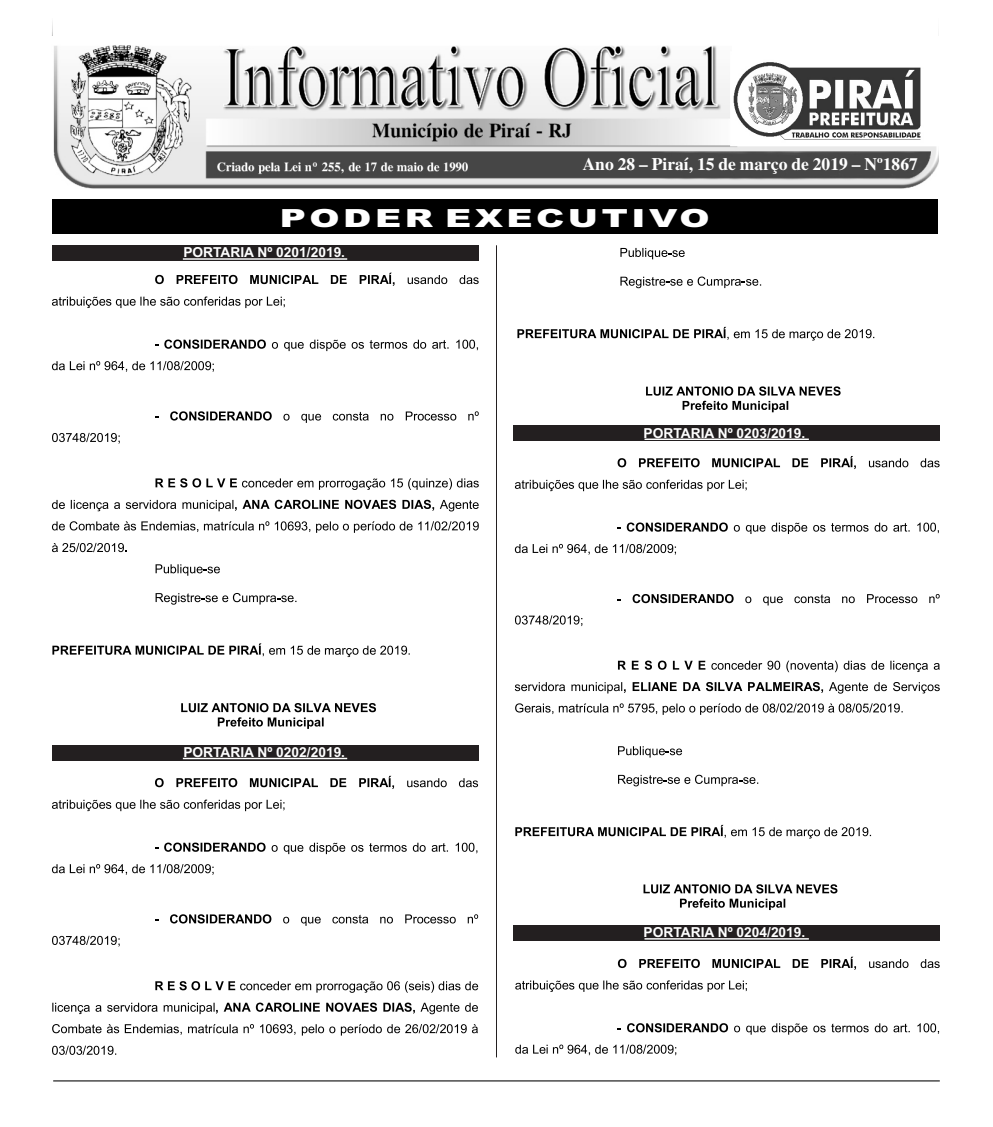
<style>
.page{position:relative;width:993px;height:1127px;background:#fff}
.page>*{position:absolute;margin:0;border:0;box-sizing:border-box;transform-origin:0 0}
.t1{font:900 25px "Arial";letter-spacing:.095em;color:#fff;scale:1.45 1}
.t2{font:700 17.5px "Times";color:#fff}
.t3{font:700 13.75px "Arial";color:#fff}
</style>
<div class="page">
<hr style="left:53px;top:1080px;width:886px;height:1px;background:#000">
<img style="left:53px;top:45px;width:885px;height:144px">
<div style="left:732px;top:41px;width:207px;height:103px;background:#fff"></div>
<hr style="left:496px;top:245px;width:1px;height:812px;background:#231f20">
<img style="left:731px;top:59px;width:190px;height:84px">
<div style="left:53px;top:200px;width:884px;height:34px;background:#000"></div>
<div style="left:52px;top:245px;width:426px;height:16px;background:#231f20"></div>
<div style="left:52px;top:745px;width:426px;height:15px;background:#231f20"></div>
<div style="left:513px;top:425px;width:426px;height:16px;background:#231f20"></div>
<div style="left:513px;top:925px;width:426px;height:16px;background:#231f20"></div>
<hr style="left:183px;top:258px;width:164px;height:2px;background:#fff">
<hr style="left:183px;top:758px;width:164px;height:1px;background:#fff">
<hr style="left:644px;top:438px;width:164px;height:2px;background:#fff">
<hr style="left:644px;top:938px;width:164px;height:1px;background:#fff">
<svg style="left:155px;top:273px;width:239px;height:13px"></svg>
<svg style="left:407px;top:275px;width:71px;height:9px"></svg>
<svg style="left:52px;top:296px;width:233px;height:12px"></svg>
<svg style="left:164px;top:339px;width:102px;height:10px"></svg>
<svg style="left:272px;top:340px;width:206px;height:11px"></svg>
<svg style="left:52px;top:361px;width:162px;height:11px"></svg>
<svg style="left:170px;top:411px;width:101px;height:10px"></svg>
<svg style="left:283px;top:411px;width:195px;height:12px"></svg>
<svg style="left:52px;top:433px;width:68px;height:11px"></svg>
<svg style="left:155px;top:478px;width:323px;height:12px"></svg>
<svg style="left:52px;top:500px;width:426px;height:11px"></svg>
<svg style="left:52px;top:521px;width:426px;height:12px"></svg>
<svg style="left:52px;top:543px;width:75px;height:9px"></svg>
<svg style="left:155px;top:564px;width:65px;height:12px"></svg>
<svg style="left:155px;top:593px;width:141px;height:12px"></svg>
<svg style="left:52px;top:643px;width:357px;height:14px"></svg>
<svg style="left:181px;top:703px;width:195px;height:26px"></svg>
<svg style="left:155px;top:776px;width:239px;height:13px"></svg>
<svg style="left:407px;top:778px;width:71px;height:9px"></svg>
<svg style="left:52px;top:799px;width:232px;height:12px"></svg>
<svg style="left:164px;top:842px;width:101px;height:10px"></svg>
<svg style="left:271px;top:843px;width:206px;height:11px"></svg>
<svg style="left:52px;top:864px;width:161px;height:11px"></svg>
<svg style="left:170px;top:914px;width:101px;height:9px"></svg>
<svg style="left:283px;top:914px;width:195px;height:12px"></svg>
<svg style="left:52px;top:936px;width:68px;height:10px"></svg>
<svg style="left:155px;top:981px;width:323px;height:12px"></svg>
<svg style="left:52px;top:1002px;width:426px;height:12px"></svg>
<svg style="left:52px;top:1024px;width:425px;height:11px"></svg>
<svg style="left:52px;top:1045px;width:64px;height:10px"></svg>
<svg style="left:620px;top:248px;width:64px;height:11px"></svg>
<svg style="left:620px;top:277px;width:140px;height:11px"></svg>
<svg style="left:517px;top:327px;width:357px;height:13px"></svg>
<svg style="left:646px;top:386px;width:194px;height:26px"></svg>
<svg style="left:617px;top:456px;width:238px;height:13px"></svg>
<svg style="left:868px;top:458px;width:71px;height:9px"></svg>
<svg style="left:515px;top:480px;width:231px;height:11px"></svg>
<svg style="left:626px;top:522px;width:101px;height:10px"></svg>
<svg style="left:733px;top:523px;width:205px;height:11px"></svg>
<svg style="left:514px;top:544px;width:161px;height:11px"></svg>
<svg style="left:632px;top:594px;width:101px;height:9px"></svg>
<svg style="left:745px;top:594px;width:194px;height:11px"></svg>
<svg style="left:515px;top:615px;width:67px;height:11px"></svg>
<svg style="left:618px;top:660px;width:87px;height:10px"></svg>
<svg style="left:711px;top:660px;width:228px;height:12px"></svg>
<svg style="left:514px;top:682px;width:308px;height:11px"></svg>
<svg style="left:829px;top:682px;width:110px;height:11px"></svg>
<svg style="left:515px;top:703px;width:387px;height:12px"></svg>
<svg style="left:618px;top:746px;width:63px;height:11px"></svg>
<svg style="left:618px;top:775px;width:140px;height:11px"></svg>
<svg style="left:515px;top:825px;width:355px;height:13px"></svg>
<svg style="left:643px;top:884px;width:194px;height:26px"></svg>
<svg style="left:617px;top:957px;width:238px;height:13px"></svg>
<svg style="left:869px;top:959px;width:70px;height:9px"></svg>
<svg style="left:515px;top:980px;width:231px;height:12px"></svg>
<svg style="left:627px;top:1023px;width:100px;height:9px"></svg>
<svg style="left:734px;top:1023px;width:204px;height:11px"></svg>
<svg style="left:515px;top:1044px;width:161px;height:11px"></svg>
<p class="t2" style="left:582px;top:158px;width:336px">Ano 28 – Piraí, 15 de março de 2019 – Nº1867</p>
<h1 class="t1" style="left:280px;top:209px;width:298px">PODER EXECUTIVO</h1>
<p class="t3" style="left:183px;top:247px;width:163px">PORTARIA Nº 0201/2019.</p>
<p class="t3" style="left:183px;top:747px;width:163px">PORTARIA Nº 0202/2019.</p>
<p class="t3" style="left:643px;top:428px;width:163px">PORTARIA Nº 0203/2019.</p>
<p class="t3" style="left:643px;top:927px;width:163px">PORTARIA Nº 0204/2019.</p>
</div>
